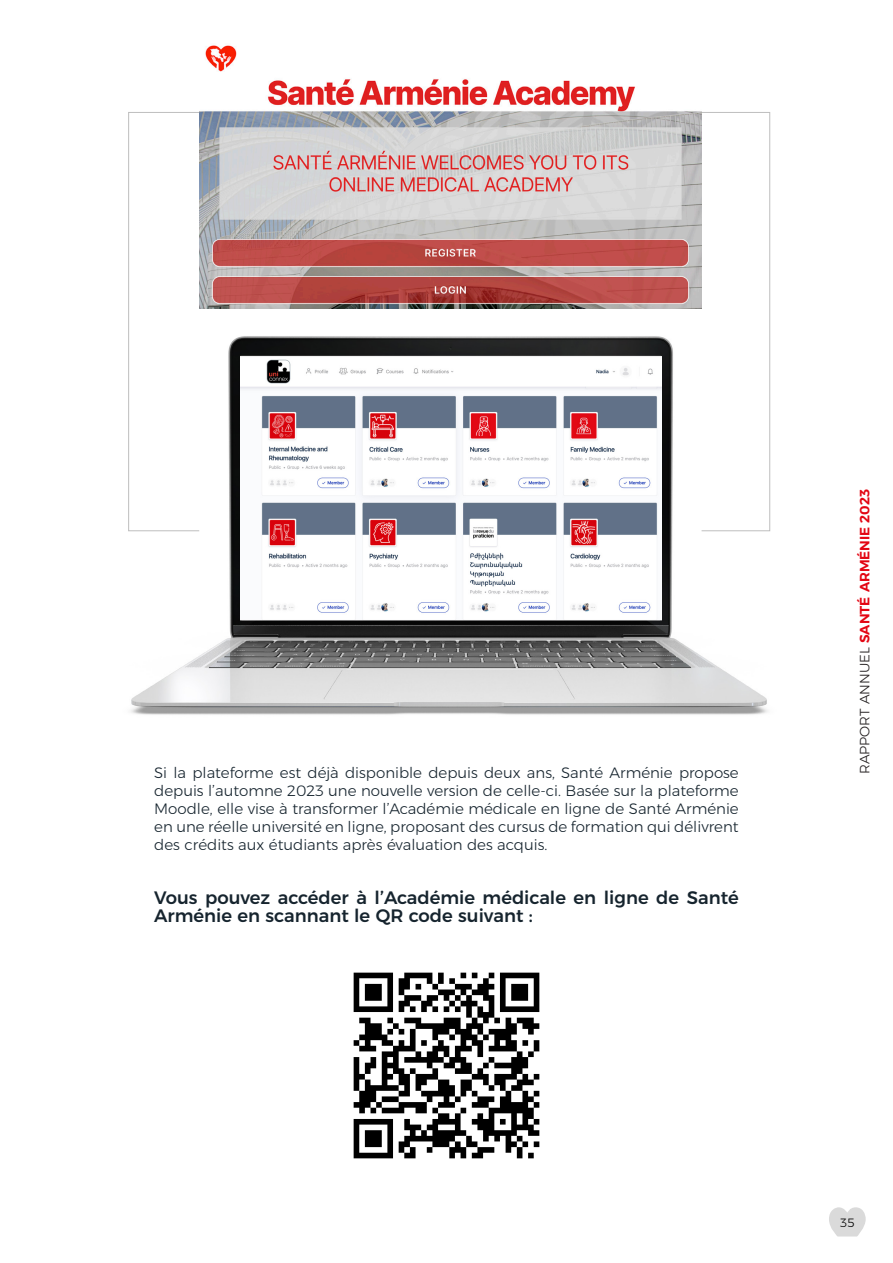
<style>
.page{position:relative;width:893px;height:1263px;background:#fff}
.page>*{position:absolute;margin:0;border:0;box-sizing:border-box;transform-origin:0 0}
.Corps_de_texte{font:500 18px/18px "Montserratarm";color:#16242e}
.Corps_de_texte-2{font:300 15px/18px "Montserratarm";color:#16242e;text-align:justify}
.t1{font:600 13.5px "Montserratarm";color:#e30613}
.t2{font:300 12px "Montserratarm";color:#000}
.s1{font-weight:300;color:#231f20}
</style>
<div class="page">
<svg style="left:829px;top:1207px;width:37px;height:29px"></svg>
<img style="left:353px;top:972px;width:187px;height:187px">
<img style="left:128px;top:326px;width:643px;height:389px">
<img style="left:240px;top:531px;width:421px;height:89px">
<svg style="left:128px;top:112px;width:642px;height:419px"></svg>
<img style="left:199px;top:45px;width:502px;height:263px">
<p class="Corps_de_texte-2" style="left:154px;top:764px;width:586px">Si la plateforme est déjà disponible depuis deux ans, Santé Arménie propose depuis l’automne 2023 une nouvelle version de celle-ci. Basée sur la plateforme Moodle, elle vise à transformer l’Académie médicale en ligne de Santé Arménie en une réelle université en ligne, proposant des cursus de formation qui délivrent des crédits aux étudiants après évaluation des acquis.</p>
<p class="Corps_de_texte" style="left:154px;top:889px;width:586px">Vous pouvez accéder à l’Académie médicale en ligne de Santé<br>Arménie en scannant le QR code suivant :</p>
<p class="t1" style="left:854px;top:774px;width:286px;rotate:-90deg"><span class="s1">RAPPORT ANNUEL</span> SANTÉ ARMÉNIE 2023</p>
<p class="t2" style="left:840px;top:1213px;width:16px">35</p>
</div>
